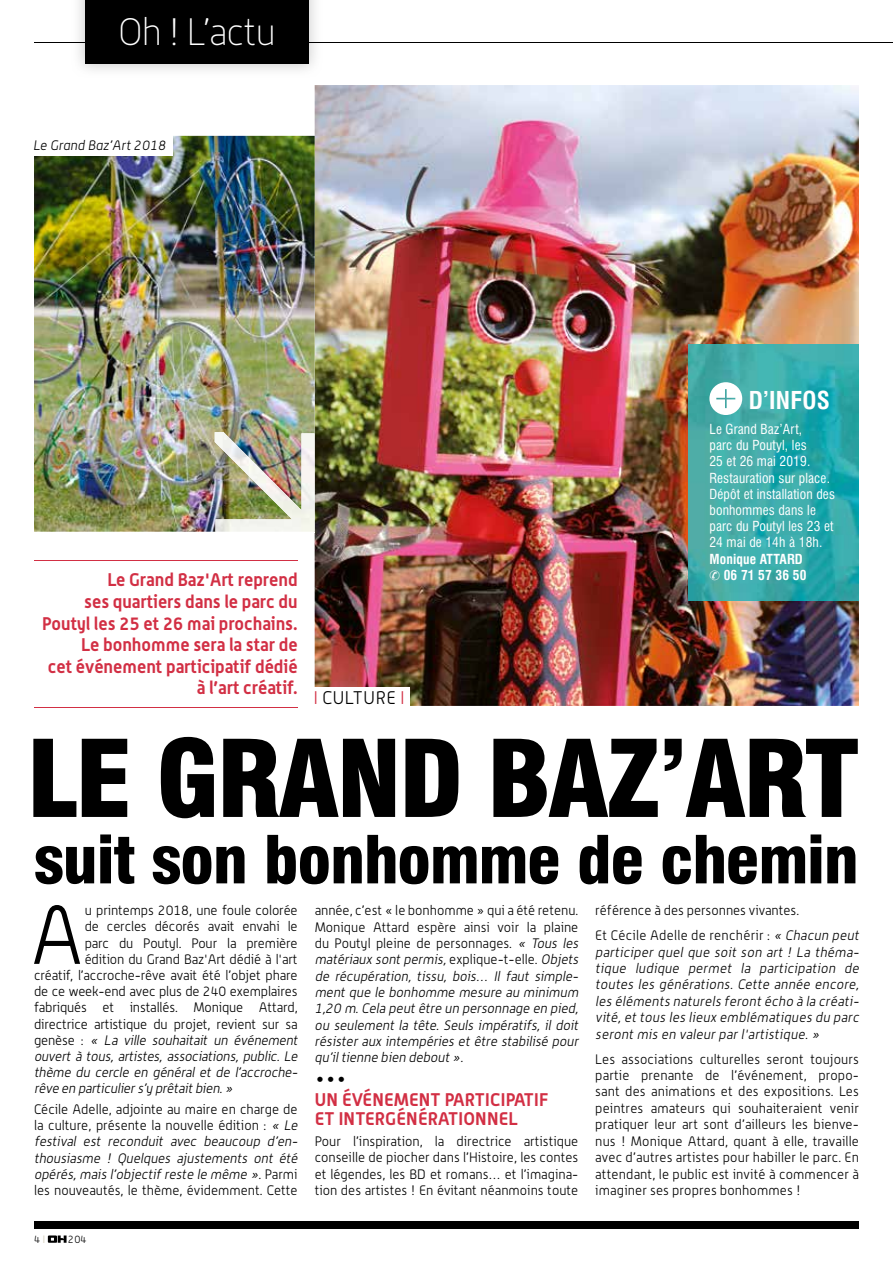
<style>
.page{position:relative;width:893px;height:1263px;background:#fff}
.page>*{position:absolute;margin:0;border:0;box-sizing:border-box;transform-origin:0 0}
.t1{font:900 condensed 103.95px "Swiss 721 BT";letter-spacing:-.03em;color:#000;scale:1.07 1}
.t2{font:300 81.75px "Alwyn";color:#000}
.t3{font:900 condensed 64.5px "Swiss 721 BT";letter-spacing:-.02em;color:#000;scale:1.06 1}
.t4{font:100 37.5px "Alwyn";letter-spacing:-.02em;color:#fff}
.t5{font:700 condensed 24px "Swiss 721 BT";letter-spacing:.01em;color:#fff}
.t6{font:700 18px/21.6px "Alwyn";color:#d22f44;text-align:right}
.t7{font:300 18px "Alwyn";letter-spacing:.035em;color:#000}
.t8{font:condensed 18px "Swiss 721 BT";color:#000}
.t9{font:300 13.5px/16.4px "Alwyn";color:#000}
.t10{font:italic 300 13.5px/16.4px "Alwyn";color:#000}
.t11{font:condensed 13.5px/16.2px "Swiss 721 BT";letter-spacing:.01em;color:#fff}
.t12{font:700 condensed 13.5px/16.2px "Swiss 721 BT";letter-spacing:.01em;color:#fff}
.t13{font:italic 300 13.5px "Alwyn";letter-spacing:.01em;color:#000}
.t14{font:300 10.5px "Alwyn";color:#000}
.s1{color:#d22f44}
.s2{font-style:normal}
.s3{font-style:italic}
.s4{color:#cbc4b0}
</style>
<div class="page">
<svg style="left:48px;top:1235px;width:19px;height:8px"></svg>
<hr style="left:34px;top:42px;width:859px;height:1px;background:#000">
<img style="left:79px;top:0;width:236px;height:70px">
<img style="left:79px;top:42px;width:236px;height:1px">
<div style="left:85px;top:0;width:223px;height:64px;background:#000"></div>
<div style="left:34px;top:1221px;width:825px;height:8px;background:#000"></div>
<img style="left:315px;top:85px;width:544px;height:621px">
<img style="left:34px;top:136px;width:281px;height:396px">
<div style="left:308px;top:687px;width:102px;height:21px;background:#fff"></div>
<hr style="left:34px;top:560px;width:264px;height:1px;background:#d22f44">
<hr style="left:34px;top:707px;width:264px;height:1px;background:#d22f44">
<img style="left:689px;top:345px;width:170px;height:255px">
<svg style="left:709px;top:382px;width:33px;height:33px"></svg>
<img style="left:215px;top:432px;width:100px;height:100px">
<div style="left:26px;top:135px;width:147px;height:21px;background:#fff"></div>
<h3 class="t4" style="left:118px;top:11px;width:159px">Oh ! L’actu</h3>
<p class="t13" style="left:33px;top:138px;width:134px">Le Grand Baz’Art 2018</p>
<h3 class="t6" style="left:42px;top:569px;width:257px">Le Grand Baz'Art reprend<br>ses quartiers dans le parc du<br>Poutyl les 25 et 26 mai prochains.<br>Le bonhomme sera la star de<br>cet événement participatif dédié à l’art créatif.</h3>
<h3 class="t7" style="left:314px;top:687px;width:92px"><span class="s1">I</span> CULTURE <span class="s1">I</span></h3>
<h3 class="t5" style="left:749px;top:386px;width:83px">D’INFOS</h3>
<p class="t11" style="left:709px;top:421px;width:127px">Le Grand Baz’Art,<br>parc du Poutyl, les<br>25 et 26 mai 2019.<br>Restauration sur place.<br>Dépôt et installation des bonhommes dans le parc du Poutyl les 23 et<br>24 mai de 14h à 18h.</p>
<p class="t12" style="left:709px;top:551px;width:99px">Monique ATTARD ✆ 06 71 57 36 50</p>
<h1 class="t1" style="left:27px;top:717px;width:779px">LE GRAND BAZ’ART</h1>
<h3 class="t3" style="left:34px;top:821px;width:780px">suit son bonhomme de chemin</h3>
<h2 class="t2" style="left:30px;top:888px;width:55px">A</h2>
<p class="t9" style="left:85px;top:902px;width:214px">u printemps 2018, une foule colorée</p>
<p class="t9" style="left:85px;top:918px;width:214px">de cercles décorés avait envahi le</p>
<p class="t9" style="left:85px;top:934px;width:214px">parc du Poutyl. Pour la première</p>
<p class="t9" style="left:85px;top:951px;width:214px">édition du Grand Baz'Art dédié à l'art</p>
<p class="t9" style="left:34px;top:967px;width:265px">créatif, l’accroche-rêve avait été l’objet phare</p>
<p class="t9" style="left:34px;top:983px;width:265px">de ce week-end avec plus de 240 exemplaires</p>
<p class="t9" style="left:34px;top:999px;width:265px">fabriqués et installés. Monique Attard,</p>
<p class="t9" style="left:34px;top:1015px;width:265px">directrice artistique du projet, revient sur sa</p>
<p class="t10" style="left:34px;top:1032px;width:268px"><span class="s2">g e n è s e :</span> « La ville souhaitait un événement</p>
<p class="t10" style="left:34px;top:1048px;width:268px">ouvert à tous, artistes, associations, public. Le</p>
<p class="t10" style="left:34px;top:1064px;width:268px">thème du cercle en général et de l’accroche-</p>
<p class="t10" style="left:34px;top:1080px;width:203px">rêve en particuliers’y prêtaitbien.»</p>
<p class="t9" style="left:34px;top:1101px;width:268px">Cécile Adelle, adjointe au maire en charge de la culture, présente la nouvelle édition : <span class="s3">« Le festival est reconduit avec beaucoup d’en&shy;thousiasme ! Quelques ajustements ont été opérés,mais l’objectif reste le même ».</span>P a r m i les nouveautés, le thème, évidemment. Cette</p>
<p class="t14" style="left:34px;top:1233px;width:13px">4 <span class="s4">I</span></p>
<p class="t14" style="left:68px;top:1233px;width:20px">204</p>
<p class="t10" style="left:315px;top:902px;width:268px"><span class="s2">année, c’est « le bonhomme » qui a été retenu.<br>Monique Attard espère ainsi voir la plaine du Poutyl pleine de personnages.</span> « Tous les matériaux sontpermis,<span class="s2">e x p l i q u e - t - e l l e .</span> Objets de récupération, tissu, bois… Il faut simple&shy;ment que le bonhomme mesure au minimum 1,20 m.Cela peutêtre un personnage en pied, ou seulement la tête. Seuls impératifs, il doit résister aux intempéries et être stabilisé pour qu’iltienne bien debout».</p>
<h3 class="t8" style="left:315px;top:1069px;width:34px">•••</h3>
<h3 class="t6" style="left:315px;top:1089px;width:235px;line-height:19.6px;text-align:left">UN ÉVÉNEMENT PARTICIPATIF<br>ET INTERGÉNÉRATIONNEL</h3>
<p class="t9" style="left:315px;top:1133px;width:265px;text-align:justify">Pour l’inspiration, la directrice artistique conseille de piocher dans l’Histoire, les contes et légendes, les BD et romans… et l’imagina&shy;tion des artistes ! En évitant néanmoins toute</p>
<p class="t9" style="left:595px;top:898px;width:268px;line-height:24.9px">référence à des personnes vivantes.<br>Et Cécile Adelle de renchérir : <span class="s3">« Chacun peut</span></p>
<p class="t10" style="left:595px;top:943px;width:268px;text-align:justify">participer quel que soit son art ! La théma&shy;tique ludique permet la participation de toutes les générations. Cette année encore, les éléments naturels feront écho à la créati&shy;vité,et tous les lieux emblématiques du parc seront mis en valeur par l'artistique.»</p>
<p class="t9" style="left:595px;top:1050px;width:265px;text-align:justify">Les associations culturelles seront toujours partie prenante de l’événement, propo&shy;sant des animations et des expositions. Les peintres amateurs qui souhaiteraient venir pratiquer leur art sont d’ailleurs les bienve&shy;nus ! Monique Attard, quant à elle, travaille avec d’autres artistes pour habiller le parc. En attendant, le public est invité à commencer à imaginer ses propres bonhommes !</p>
</div>
